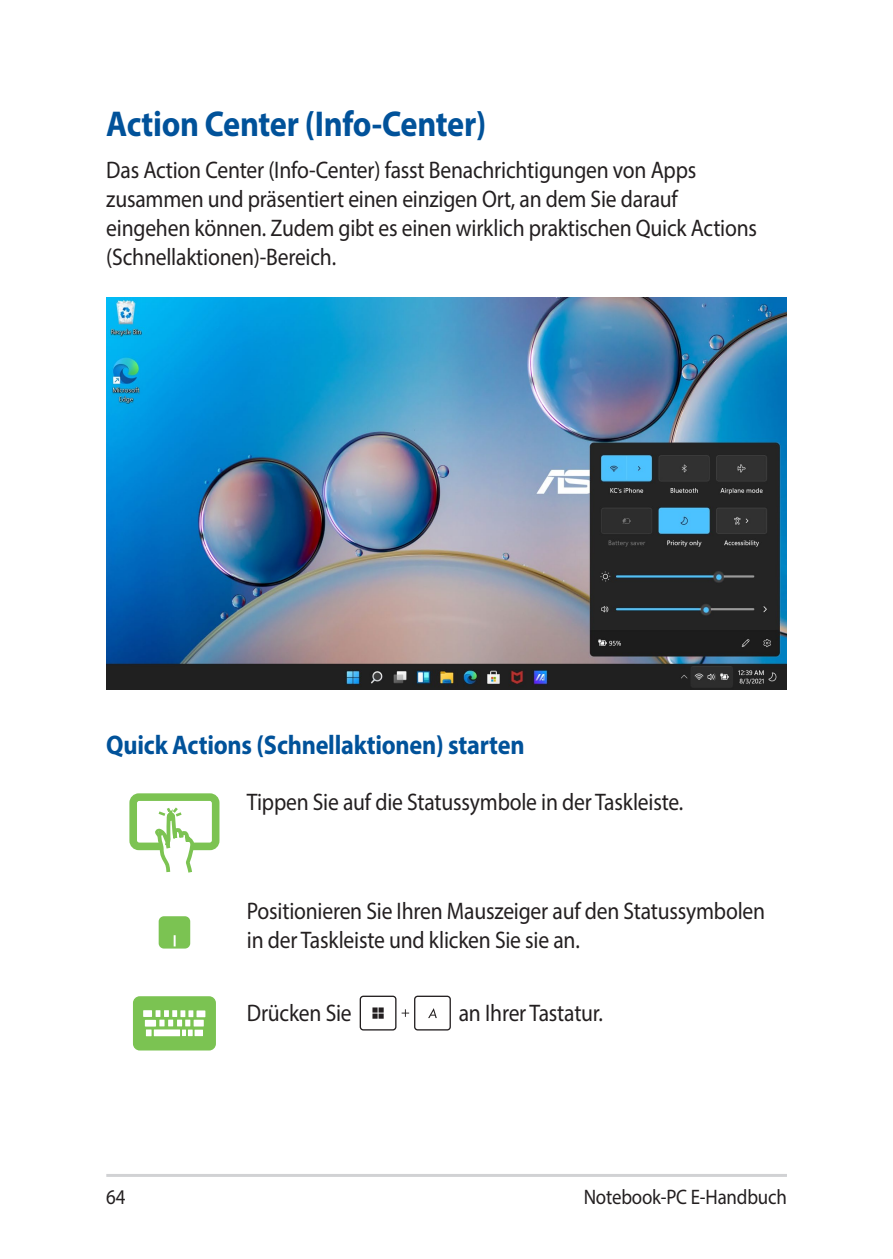
<style>
.page{position:relative;width:893px;height:1259px;background:#fff}
.page>*{position:absolute;margin:0;border:0;box-sizing:border-box;transform-origin:0 0}
.t1{font:700 36px "Myriad Pro";letter-spacing:-.01em;color:#01529a;scale:.9 1}
.t2{font:700 27px "Myriad Pro";letter-spacing:-.01em;color:#01529a;scale:.9 1}
.t3{font:24px/28.8px "Myriad Pro";letter-spacing:-.01em;color:#231f20;scale:.9 1}
.t4{font:21px "Myriad Pro";letter-spacing:-.01em;color:#231f20;scale:.9 1}
</style>
<div class="page">
<hr style="left:106px;top:1174px;width:681px;height:3px;background:#d1d2d4">
<img style="left:106px;top:297px;width:681px;height:392px">
<div style="left:129px;top:793px;width:90px;height:57px;border:8px solid #7cc352;border-radius:6px"></div>
<svg style="left:152px;top:793px;width:44px;height:80px"></svg>
<div style="left:159px;top:916px;width:31px;height:32px;background:#7bc352;border-radius:5px"></div>
<svg style="left:174px;top:935px;width:2px;height:11px"></svg>
<div style="left:134px;top:997px;width:81px;height:52px;background:#7bc352;border-radius:6px"></div>
<div style="left:133px;top:996px;width:83px;height:54px;border:2px solid #7bc352;border-radius:6px"></div>
<div style="left:197px;top:1010px;width:8px;height:7px;background:#fff"></div>
<div style="left:145px;top:1020px;width:11px;height:6px;background:#fff"></div>
<div style="left:146px;top:1029px;width:6px;height:7px;background:#fff"></div>
<div style="left:154px;top:1029px;width:26px;height:7px;background:#fff"></div>
<div style="left:194px;top:1019px;width:10px;height:7px;background:#fff"></div>
<svg style="left:156px;top:1010px;width:37px;height:26px"></svg>
<div style="left:195px;top:1029px;width:8px;height:7px;background:#fff"></div>
<div style="left:143px;top:1010px;width:9px;height:7px;background:#fff"></div>
<div style="left:414px;top:995px;width:37px;height:35px;border:1px solid #231f20;border-radius:3px"></div>
<svg style="left:402px;top:1009px;width:7px;height:8px"></svg>
<div style="left:360px;top:995px;width:36px;height:35px;border:1px solid #231f20;border-radius:3px"></div>
<svg style="left:428px;top:1008px;width:9px;height:10px"></svg>
<svg style="left:372px;top:1007px;width:12px;height:11px"></svg>
<h1 class="t1" style="left:106px;top:101px;width:424px">Action Center (Info-Center)</h1>
<p class="t3" style="left:106px;top:155px;width:725px">Das Action Center (Info-Center) fasst Benachrichtigungen von Apps zusammen und präsentiert einen einzigen Ort, an dem Sie darauf eingehen können. Zudem gibt es einen wirklich praktischen Quick Actions (Schnellaktionen)-Bereich.</p>
<p class="t2" style="left:106px;top:727px;width:466px">Quick Actions (Schnellaktionen) starten</p>
<p class="t3" style="left:247px;top:787px;width:486px">Tippen Sie auf die Statussymbole in der Taskleiste.</p>
<p class="t3" style="left:247px;top:896px;width:577px">Positionieren Sie Ihren Mauszeiger auf den Statussymbolen in der Taskleiste und klicken Sie sie an.</p>
<p class="t3" style="left:247px;top:998px;width:118px">Drücken Sie</p>
<p class="t3" style="left:459px;top:998px;width:162px">an Ihrer Tastatur.</p>
<p class="t4" style="left:106px;top:1184px;width:23px">64</p>
<p class="t4" style="left:584px;top:1184px;width:227px">Notebook-PC E-Handbuch</p>
</div>
